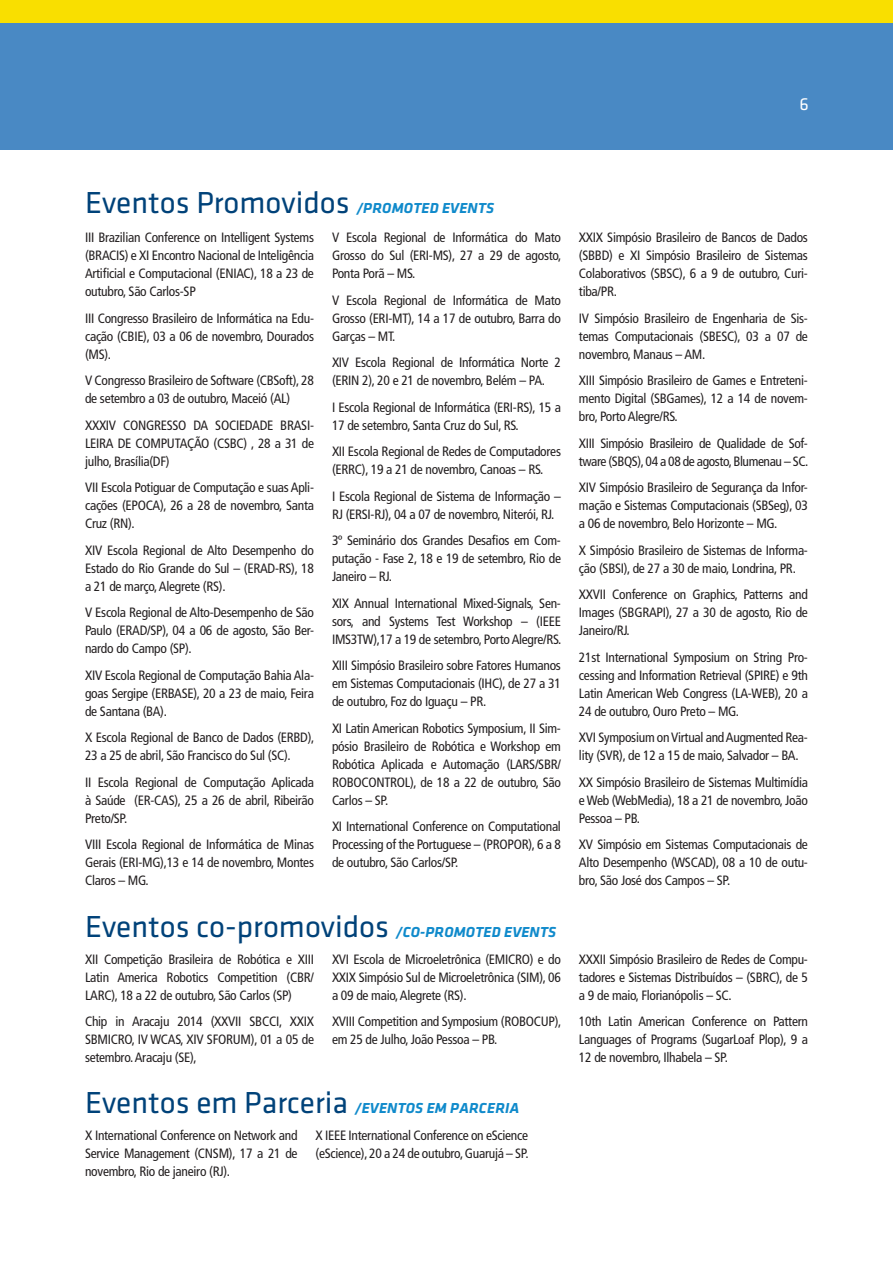
<style>
.page{position:relative;width:893px;height:1263px;background:#fff}
.page>*{position:absolute;margin:0;border:0;box-sizing:border-box;transform-origin:0 0}
.Títulos_azuis{font:31.5px "Klavika";color:#004279}
.t1{font:18px "Klavika";color:#fff}
.Títulos_azuis_traduz{font:15px "Klavika Bold Bold Italic OSF";letter-spacing:.015em;color:#108acb}
.Eventos_Alt{font:condensed 13.5px/18px "Frutiger LT Std";letter-spacing:-.02em;color:#231f20;text-align:justify}
.s1{font-family:"Klavika Bold Bold Italic OSF";font-size:15px;color:#108acb}
.s2{font-family:"Klavika";font-size:31.5px;color:#004279}
</style>
<div class="page">
<div style="left:0;top:23px;width:893px;height:127px;background:#4989c4"></div>
<div style="left:0;top:0;width:893px;height:23px;background:#f9df00"></div>
<p class="t1" style="left:799px;top:95px;width:11px">6</p>
<p class="Títulos_azuis" style="left:85px;top:187px;width:411px">Eventos Promovidos <span class="s1">/PROMOTED EVENTS</span></p>
<p class="Eventos_Alt" style="left:85px;top:229px;width:230px">III Brazilian Conference on Intelligent Systems (BRACIS) e XI Encontro Nacional de Inteligência Artificial e Computacional (ENIAC), 18 a 23 de outubro, São Carlos-SP</p>
<p class="Eventos_Alt" style="left:85px;top:309px;width:230px">III Congresso Brasileiro de Informática na Edu&shy;cação (CBIE), 03 a 06 de novembro, Dourados (MS).</p>
<p class="Eventos_Alt" style="left:85px;top:372px;width:230px">V Congresso Brasileiro de Software (CBSoft), 28 de setembro a 03 de outubro, Maceió (AL)</p>
<p class="Eventos_Alt" style="left:85px;top:416px;width:230px">XXXIV CONGRESSO DA SOCIEDADE BRASI-LEIRA DE COMPUTAÇÃO (CSBC) , 28 a 31 de julho, Brasília(DF)</p>
<p class="Eventos_Alt" style="left:85px;top:479px;width:230px">VII Escola Potiguar de Computação e suas Apli&shy;cações (EPOCA), 26 a 28 de novembro, Santa Cruz (RN).</p>
<p class="Eventos_Alt" style="left:85px;top:541px;width:230px">XIV Escola Regional de Alto Desempenho do Estado do Rio Grande do Sul – (ERAD-RS), 18 a 21 de março, Alegrete (RS).</p>
<p class="Eventos_Alt" style="left:85px;top:604px;width:230px">V Escola Regional de Alto-Desempenho de São Paulo (ERAD/SP), 04 a 06 de agosto, São Ber&shy;nardo do Campo (SP).</p>
<p class="Eventos_Alt" style="left:85px;top:666px;width:230px">XIV Escola Regional de Computação Bahia Ala&shy;goas Sergipe (ERBASE), 20 a 23 de maio, Feira de Santana (BA).</p>
<p class="Eventos_Alt" style="left:85px;top:729px;width:231px">X Escola Regional de Banco de Dados (ERBD),<br>23 a 25 de abril, São Francisco do Sul (SC).</p>
<p class="Eventos_Alt" style="left:85px;top:773px;width:230px">II Escola Regional de Computação Aplicada à Saúde (ER-CAS), 25 a 26 de abril, Ribeirão Preto/SP.</p>
<p class="Eventos_Alt" style="left:85px;top:836px;width:230px">VIII Escola Regional de Informática de Minas Gerais (ERI-MG),13 e 14 de novembro, Montes Claros – MG.</p>
<p class="Eventos_Alt" style="left:332px;top:229px;width:231px">V Escola Regional de Informática do Mato Grosso do Sul (ERI-MS), 27 a 29 de agosto, Ponta Porã – MS.</p>
<p class="Eventos_Alt" style="left:332px;top:291px;width:230px">V Escola Regional de Informática de Mato Grosso (ERI-MT), 14 a 17 de outubro, Barra do Garças – MT.</p>
<p class="Eventos_Alt" style="left:332px;top:354px;width:230px">XIV Escola Regional de Informática Norte 2 (ERIN 2), 20 e 21 de novembro, Belém – PA.</p>
<p class="Eventos_Alt" style="left:332px;top:398px;width:230px">I Escola Regional de Informática (ERI-RS), 15 a<br>17 de setembro, Santa Cruz do Sul, RS.</p>
<p class="Eventos_Alt" style="left:332px;top:443px;width:230px">XII Escola Regional de Redes de Computadores (ERRC), 19 a 21 de novembro, Canoas – RS.</p>
<p class="Eventos_Alt" style="left:332px;top:487px;width:230px">I Escola Regional de Sistema de Informação –<br>RJ (ERSI-RJ), 04 a 07 de novembro, Niterói, RJ.</p>
<p class="Eventos_Alt" style="left:332px;top:532px;width:230px">3º Seminário dos Grandes Desafios em Com&shy;putação - Fase 2, 18 e 19 de setembro, Rio de Janeiro – RJ.</p>
<p class="Eventos_Alt" style="left:332px;top:594px;width:231px">XIX Annual International Mixed-Signals, Sen&shy;sors, and Systems Test Workshop – (IEEE IMS3TW),17 a 19 de setembro, Porto Alegre/RS.</p>
<p class="Eventos_Alt" style="left:332px;top:657px;width:230px">XIII Simpósio Brasileiro sobre Fatores Humanos em Sistemas Computacionais (IHC), de 27 a 31 de outubro, Foz do Iguaçu – PR.</p>
<p class="Eventos_Alt" style="left:332px;top:719px;width:230px">XI Latin American Robotics Symposium, II Sim&shy;pósio Brasileiro de Robótica e Workshop em Robótica Aplicada e Automação (LARS/SBR/ ROBOCONTROL), de 18 a 22 de outubro, São Carlos – SP.</p>
<p class="Eventos_Alt" style="left:332px;top:818px;width:230px">XI International Conference on Computational Processing of the Portuguese – (PROPOR), 6 a 8 de outubro, São Carlos/SP.</p>
<p class="Títulos_azuis" style="left:85px;top:910px;width:473px">Eventos co-promovidos <span class="s1">/CO-PROMOTED EVENTS</span></p>
<p class="Eventos_Alt" style="left:85px;top:950px;width:230px">XII Competição Brasileira de Robótica e XIII Latin America Robotics Competition (CBR/ LARC), 18 a 22 de outubro, São Carlos (SP)</p>
<p class="Eventos_Alt" style="left:85px;top:1012px;width:230px">Chip in Aracaju 2014 (XXVII SBCCI, XXIX SBMICRO, IV WCAS, XIV SFORUM), 01 a 05 de setembro. Aracaju (SE),</p>
<p class="Eventos_Alt" style="left:332px;top:950px;width:230px">XVI Escola de Microeletrônica (EMICRO) e do XXIX Simpósio Sul de Microeletrônica (SIM), 06 a 09 de maio, Alegrete (RS).</p>
<p class="Eventos_Alt" style="left:332px;top:1012px;width:231px">XVIII Competition and Symposium (ROBOCUP), em 25 de Julho, João Pessoa – PB.</p>
<p class="Títulos_azuis_traduz" style="left:85px;top:1099px;width:436px"><span class="s2">Eventos em Parceria</span> /EVENTOS EM PARCERIA</p>
<p class="Eventos_Alt" style="left:85px;top:1126px;width:214px">X International Conference on Network and Service Management (CNSM), 17 a 21 de novembro, Rio de janeiro (RJ).</p>
<p class="Eventos_Alt" style="left:316px;top:1126px;width:215px">X IEEE International Conference on eScience (eScience), 20 a 24 de outubro, Guarujá – SP.</p>
<p class="Eventos_Alt" style="left:579px;top:229px;width:230px">XXIX Simpósio Brasileiro de Bancos de Dados (SBBD) e XI Simpósio Brasileiro de Sistemas Colaborativos (SBSC), 6 a 9 de outubro, Curi&shy;tiba/PR.</p>
<p class="Eventos_Alt" style="left:579px;top:309px;width:230px">IV Simpósio Brasileiro de Engenharia de Sis&shy;temas Computacionais (SBESC), 03 a 07 de novembro, Manaus – AM.</p>
<p class="Eventos_Alt" style="left:579px;top:372px;width:230px">XIII Simpósio Brasileiro de Games e Entreteni&shy;mento Digital (SBGames), 12 a 14 de novem&shy;bro, Porto Alegre/RS.</p>
<p class="Eventos_Alt" style="left:579px;top:434px;width:231px">XIII Simpósio Brasileiro de Qualidade de Sof&shy;tware (SBQS), 04 a 08 de agosto, Blumenau – SC.</p>
<p class="Eventos_Alt" style="left:579px;top:479px;width:230px">XIV Simpósio Brasileiro de Segurança da Infor&shy;mação e Sistemas Computacionais (SBSeg), 03 a 06 de novembro, Belo Horizonte – MG.</p>
<p class="Eventos_Alt" style="left:579px;top:541px;width:230px">X Simpósio Brasileiro de Sistemas de Informa&shy;ção (SBSI), de 27 a 30 de maio, Londrina, PR.</p>
<p class="Eventos_Alt" style="left:579px;top:586px;width:230px">XXVII Conference on Graphics, Patterns and Images (SBGRAPI), 27 a 30 de agosto, Rio de Janeiro/RJ.</p>
<p class="Eventos_Alt" style="left:579px;top:648px;width:230px">21st International Symposium on String Pro&shy;cessing and Information Retrieval (SPIRE) e 9th Latin American Web Congress (LA-WEB), 20 a 24 de outubro, Ouro Preto – MG.</p>
<p class="Eventos_Alt" style="left:579px;top:729px;width:230px">XVI Symposium on Virtual and Augmented Rea&shy;lity (SVR), de 12 a 15 de maio, Salvador – BA.</p>
<p class="Eventos_Alt" style="left:579px;top:773px;width:230px">XX Simpósio Brasileiro de Sistemas Multimídia e Web (WebMedia), 18 a 21 de novembro, João Pessoa – PB.</p>
<p class="Eventos_Alt" style="left:579px;top:836px;width:230px">XV Simpósio em Sistemas Computacionais de Alto Desempenho (WSCAD), 08 a 10 de outu&shy;bro, São José dos Campos – SP.</p>
<p class="Eventos_Alt" style="left:579px;top:950px;width:230px">XXXII Simpósio Brasileiro de Redes de Compu&shy;tadores e Sistemas Distribuídos – (SBRC), de 5 a 9 de maio, Florianópolis – SC.</p>
<p class="Eventos_Alt" style="left:579px;top:1012px;width:230px">10th Latin American Conference on Pattern Languages of Programs (SugarLoaf Plop), 9 a 12 de novembro, Ilhabela – SP.</p>
</div>
